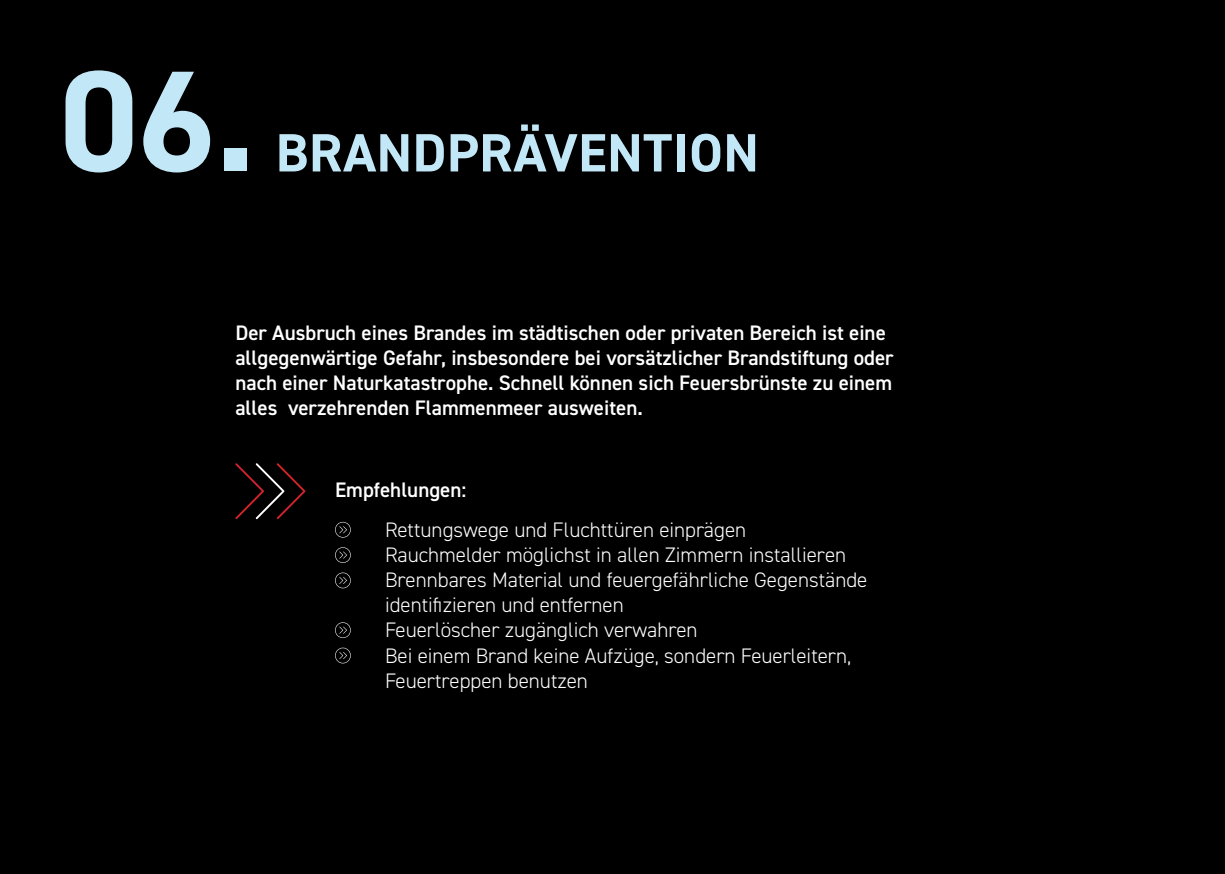
<style>
.page{position:relative;width:1225px;height:874px;background:#fff}
.page>*{position:absolute;margin:0;border:0;box-sizing:border-box;transform-origin:0 0}
.t1{font:700 144px "DIN2014";color:#c2e7f6}
.t2{font:700 54px "DIN2014";letter-spacing:.01em;color:#c2e7f6}
.t3{font:300 21px/25.2px "DIN2014";color:#fff}
.t4{font:600 21px/25.2px "DIN2014";color:#fff}
</style>
<div class="page">
<div style="left:0;top:0;width:1209px;height:873px;background:#000001"></div>
<div style="left:1209px;top:0;width:16px;height:873px;background:#000001"></div>
<svg style="left:335px;top:521px;width:16px;height:16px"></svg>
<svg style="left:335px;top:547px;width:16px;height:15px"></svg>
<svg style="left:335px;top:572px;width:16px;height:16px"></svg>
<svg style="left:335px;top:622px;width:16px;height:15px"></svg>
<svg style="left:335px;top:647px;width:16px;height:16px"></svg>
<svg style="left:235px;top:463px;width:70px;height:56px"></svg>
<h1 class="t1" style="left:60px;top:26px;width:197px">06.</h1>
<h2 class="t2" style="left:276px;top:117px;width:484px">BRANDPRÄVENTION</h2>
<p class="t4" style="left:235px;top:319px;width:660px">Der Ausbruch eines Brandes im städtischen oder privaten Bereich ist eine allgegenwärtige Gefahr, insbesondere bei vorsätzlicher Brandstiftung oder nach einer Naturkatastrophe. Schnell können sich Feuersbrünste zu einem alles verzehrenden Flammenmeer ausweiten.</p>
<p class="t4" style="left:335px;top:477px;width:133px">Empfehlungen:</p>
<p class="t3" style="left:335px;top:516px;width:413px">• Rettungswege und Fluchttüren einprägen</p>
<p class="t3" style="left:335px;top:541px;width:513px">• Rauchmelder möglichst in allen Zimmern installieren</p>
<p class="t3" style="left:385px;top:567px;width:484px;text-indent:-50px">• Brennbares Material und feuergefährliche Gegenstände identifizieren und entfernen</p>
<p class="t3" style="left:335px;top:617px;width:364px">• Feuerlöscher zugänglich verwahren</p>
<p class="t3" style="left:385px;top:642px;width:468px;text-indent:-50px">• Bei einem Brand keine Aufzüge, sondern Feuerleitern,<br>Feuertreppen benutzen</p>
</div>
